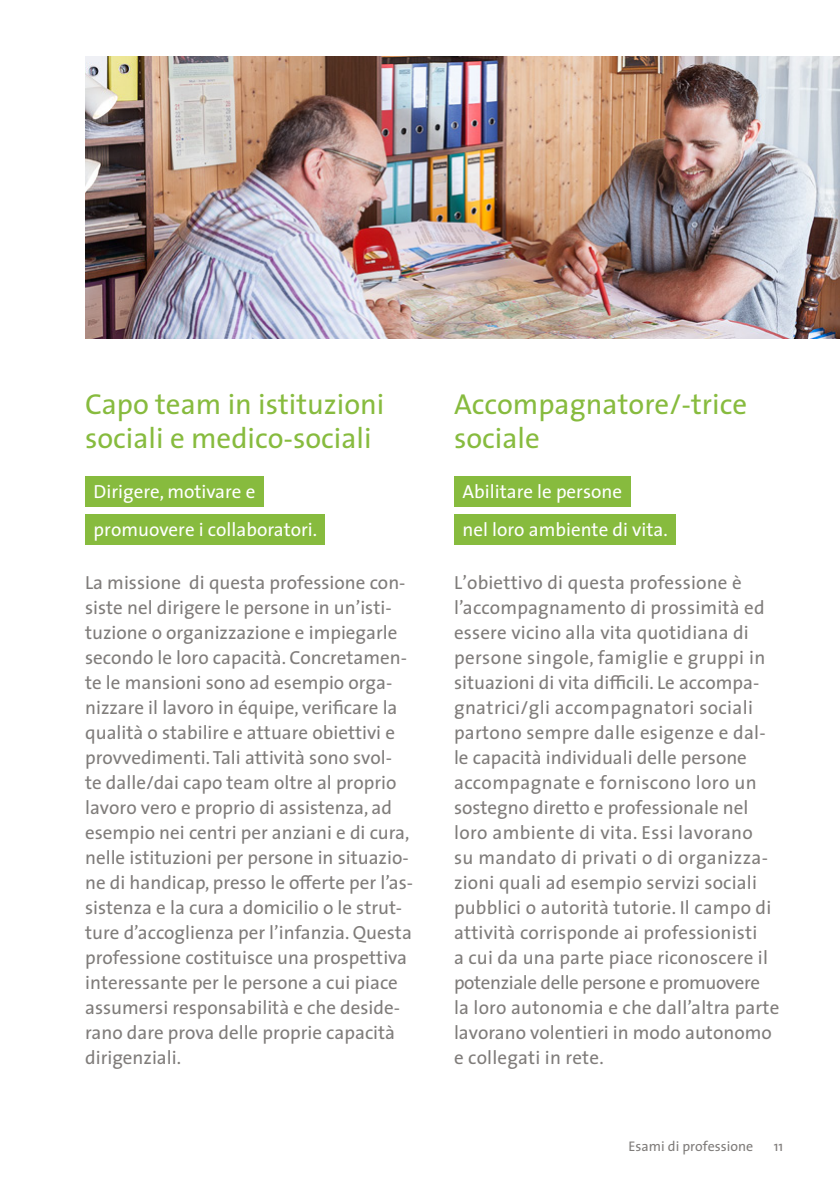
<style>
.page{position:relative;width:840px;height:1191px;background:#fff}
.page>*{position:absolute;margin:0;border:0;box-sizing:border-box;transform-origin:0 0}
.t1{font:29px/34.8px "The Sans";color:#87bb3e}
.t2{font:19px/25px "The Sans";color:#7f7c7a}
.t3{font:19px/37.6px "The Sans";color:#fff}
.t4{font:14px "The Sans";color:#7f7c7a}
</style>
<div class="page">
<div style="left:454px;top:476px;width:176px;height:31px;background:#87bb3e"></div>
<div style="left:454px;top:514px;width:221px;height:30px;background:#87bb3e"></div>
<div style="left:85px;top:476px;width:179px;height:31px;background:#87bb3e"></div>
<div style="left:85px;top:514px;width:239px;height:30px;background:#87bb3e"></div>
<img style="left:85px;top:57px;width:754px;height:281px">
<h1 class="t1" style="left:85px;top:385px;width:301px">Capo team in istituzioni sociali e medico-sociali</h1>
<p class="t3" style="left:94px;top:472px;width:225px">Dirigere, motivare e promuovere i collaboratori.</p>
<p class="t2" style="left:85px;top:569px;width:329px">La missione di questa professione con&shy;siste nel dirigere le persone in un’isti&shy;tuzione o organizzazione e impiegarle secondo le loro capacità. Concretamen&shy;te le mansioni sono ad esempio orga&shy;nizzare il lavoro in équipe, verificare la qualità o stabilire e attuare obiettivi e provvedimenti. Tali attività sono svol&shy;te dalle/dai capo team oltre al proprio lavoro vero e proprio di assistenza, ad esempio nei centri per anziani e di cura, nelle istituzioni per persone in situazio&shy;ne di handicap, presso le offerte per l’as&shy;sistenza e la cura a domicilio o le strut&shy;ture d’accoglienza per l’infanzia. Questa professione costituisce una prospettiva interessante per le persone a cui piace assumersi responsabilità e che deside&shy;rano dare prova delle proprie capacità dirigenziali.</p>
<h1 class="t1" style="left:454px;top:385px;width:294px">Accompagnatore/-trice sociale</h1>
<p class="t3" style="left:462px;top:472px;width:206px">Abilitare le persone<br>nel loro ambiente di vita.</p>
<p class="t2" style="left:454px;top:569px;width:327px">L’obiettivo di questa professione è l’accompagnamento di prossimità ed essere vicino alla vita quotidiana di persone singole, famiglie e gruppi in situazioni di vita difficili. Le accompa&shy;gnatrici/gli accompagnatori sociali partono sempre dalle esigenze e dal&shy;le capacità individuali delle persone accompagnate e forniscono loro un sostegno diretto e professionale nel loro ambiente di vita. Essi lavorano<br>su mandato di privati o di organizza&shy;zioni quali ad esempio servizi sociali pubblici o autorità tutorie. Il campo di attività corrisponde ai professionisti<br>a cui da una parte piace riconoscere il potenziale delle persone e promuovere la loro autonomia e che dall’altra parte lavorano volentieri in modo autonomo e collegati in rete.</p>
<p class="t4" style="left:628px;top:1134px;width:126px">Esami di professione</p>
<p class="t4" style="left:773px;top:1134px;width:11px">11</p>
</div>
